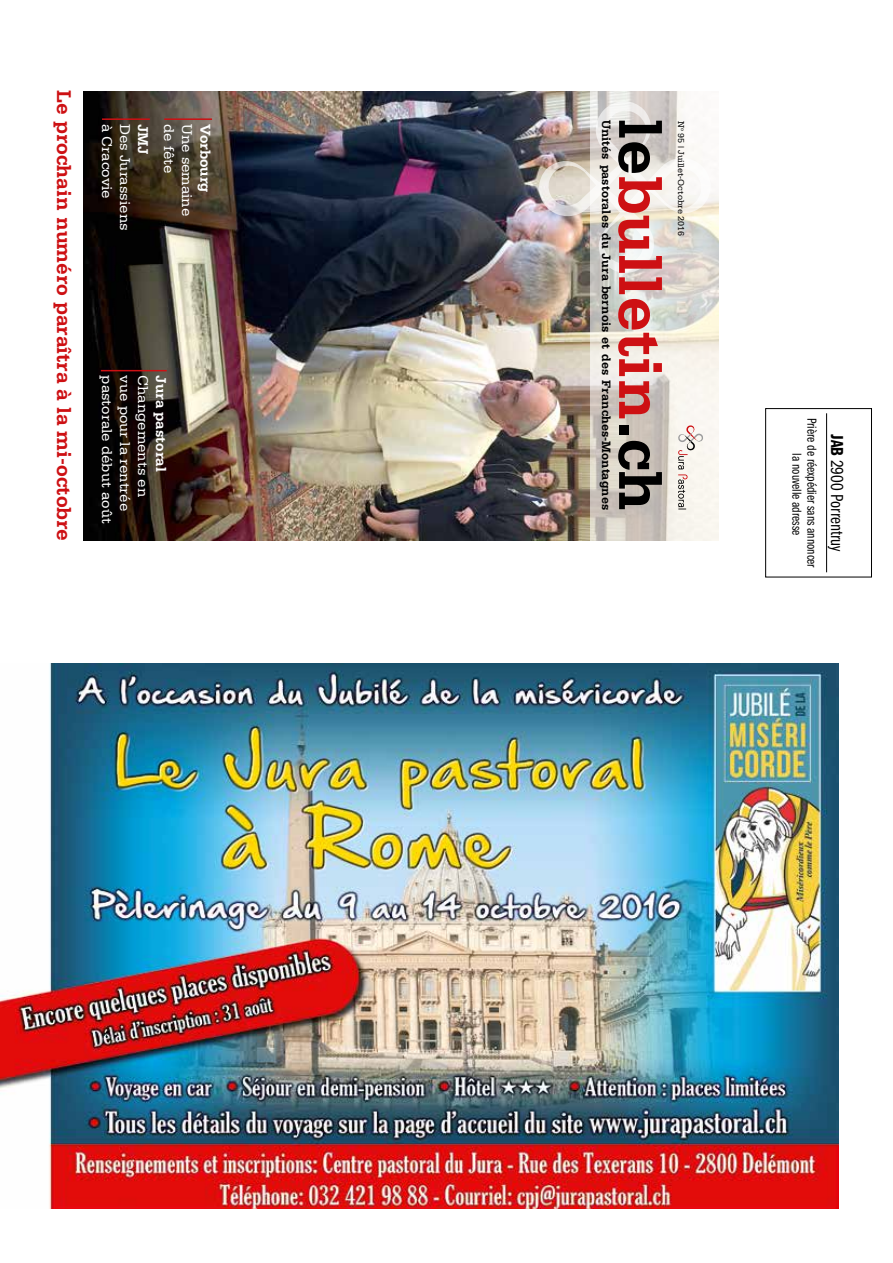
<style>
.page{position:relative;width:893px;height:1263px;background:#fff}
.page>*{position:absolute;margin:0;border:0;box-sizing:border-box;transform-origin:0 0}
.t1{font:700 64.05px "Serifa";color:#cd1013}
.t2{font:700 21px "Serifa";color:#cd1013}
.t3{font:18px "Franklin Gothic Book Cmpr";color:#000}
.t4{font:15.15px "Serifa";color:#fff}
.t5{font:700 15.15px "Serifa";color:#fff}
.t6{font:13.5px/15px "Franklin Gothic Book Cmpr";color:#000;text-align:center}
.t7{font:700 12.75px "Serifa";letter-spacing:.005em;color:#000}
.t8{font:9px "Serifa";color:#000}
.s1{color:#000}
.s2{font-family:"Franklin Gothic Demi Cmpr"}
</style>
<div class="page">
<hr style="left:826px;top:413px;width:1px;height:159px;background:#000">
<div style="left:765px;top:408px;width:107px;height:169px;border:1px solid #000"></div>
<img style="left:84px;top:91px;width:506px;height:449px">
<hr style="left:164px;top:118px;width:48px;height:2px;background:#cd1013">
<hr style="left:102px;top:118px;width:48px;height:2px;background:#cd1013">
<hr style="left:101px;top:370px;width:66px;height:1px;background:#cd1013">
<svg style="left:590px;top:91px;width:129px;height:449px"></svg>
<img style="left:538px;top:101px;width:173px;height:173px">
<svg style="left:678px;top:425px;width:25px;height:85px"></svg>
<img style="left:0;top:664px;width:839px;height:544px">
<h2 class="t2" style="left:76px;top:90px;width:452px;rotate:90deg">Le prochain numéro paraîtra à la mi-octobre</h2>
<p class="t4" style="left:115px;top:124px;width:76px;rotate:90deg">à Cracovie</p>
<p class="t4" style="left:133px;top:124px;width:108px;rotate:90deg">Des Jurassiens</p>
<p class="t5" style="left:152px;top:124px;width:33px;rotate:90deg">JMJ</p>
<p class="t4" style="left:178px;top:124px;width:51px;rotate:90deg">de fête</p>
<p class="t4" style="left:196px;top:124px;width:94px;rotate:90deg">Une semaine</p>
<p class="t5" style="left:214px;top:124px;width:70px;rotate:90deg">Vorbourg</p>
<p class="t4" style="left:115px;top:375px;width:150px;rotate:90deg">pastorale début août</p>
<p class="t4" style="left:133px;top:375px;width:137px;rotate:90deg">vue pour la rentrée</p>
<p class="t4" style="left:152px;top:375px;width:123px;rotate:90deg">Changements en</p>
<p class="t5" style="left:170px;top:375px;width:98px;rotate:90deg">Jura pastoral</p>
<p class="t7" style="left:614px;top:120px;width:392px;rotate:90deg">Unités pastorales du Jura bernois et des Franches-Montagnes</p>
<h1 class="t1" style="left:678px;top:118px;width:393px;rotate:90deg"><span class="s1">le</span>bulletin<span class="s1">.ch</span></h1>
<p class="t8" style="left:686px;top:121px;width:117px;rotate:90deg">N<sup>o</sup> 95 | Juillet-Octobre 2016</p>
<p class="t6" style="left:819px;top:418px;width:151px;rotate:90deg">Prière de réexpédier sans annoncer la nouvelle adresse</p>
<p class="t3" style="left:847px;top:434px;width:119px;rotate:90deg"><span class="s2">JAB</span> 2900 Porrentruy</p>
</div>
